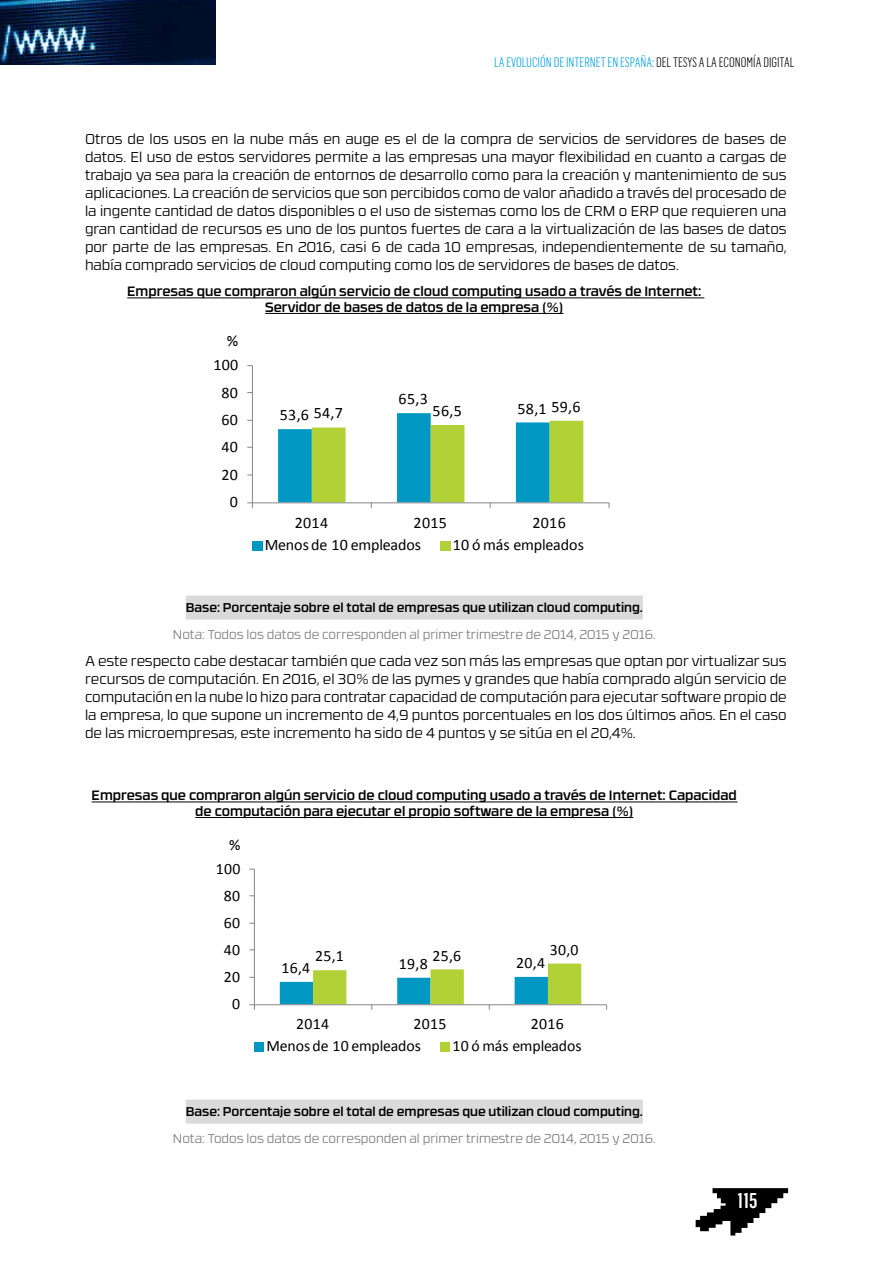
<style>
.page{position:relative;width:893px;height:1263px;background:#fff}
.page>*{position:absolute;margin:0;border:0;box-sizing:border-box;transform-origin:0 0}
.t1{font:500 21px "Flama Condensed";color:#fff}
.t2{font:16.05px "Calibri";letter-spacing:.01em;color:#000}
.t3{font:15.75px "Calibri";letter-spacing:.01em;color:#000}
.t4{font:300 14.25px/18px "RB No 3.1";color:#000;text-align:justify}
.t5{font:500 13.5px/15.5px "RB No 3.1";color:#000;text-align:center}
.t6{font:300 13.5px "Flama Condensed";color:#009fe3}
.t7{font:300 12.75px "RB No 3.1";color:#7f7f7f}
.t8{font:500 12.75px "RB No 3.1";color:#000}
.s1{color:#000}
</style>
<div class="page">
<img style="left:0;top:0;width:215px;height:64px">
<svg style="left:696px;top:1188px;width:92px;height:47px"></svg>
<hr style="left:127px;top:298px;width:577px;height:1px;background:#000">
<hr style="left:265px;top:313px;width:298px;height:1px;background:#000">
<div style="left:186px;top:596px;width:457px;height:24px;background:#dadada"></div>
<hr style="left:252px;top:366px;width:1px;height:137px;background:#868686">
<hr style="left:252px;top:502px;width:357px;height:1px;background:#868686">
<svg style="left:247px;top:502px;width:6px;height:6px"></svg>
<svg style="left:278px;top:413px;width:305px;height:95px"></svg>
<div style="left:252px;top:541px;width:10px;height:9px;background:#0098c3"></div>
<div style="left:440px;top:541px;width:10px;height:9px;background:#b1d137"></div>
<hr style="left:92px;top:802px;width:645px;height:1px;background:#000">
<hr style="left:195px;top:817px;width:438px;height:1px;background:#000">
<div style="left:186px;top:1100px;width:457px;height:24px;background:#dadada"></div>
<hr style="left:254px;top:869px;width:1px;height:136px;background:#868686">
<hr style="left:254px;top:1004px;width:353px;height:1px;background:#868686">
<svg style="left:249px;top:1004px;width:6px;height:6px"></svg>
<svg style="left:280px;top:963px;width:301px;height:47px"></svg>
<div style="left:254px;top:1042px;width:10px;height:10px;background:#0098c3"></div>
<div style="left:440px;top:1042px;width:10px;height:10px;background:#b1d137"></div>
<p class="t6" style="left:494px;top:54px;width:302px">LA EVOLUCIÓN DE INTERNET EN ESPAÑA: <span class="s1">DEL TESYS A LA ECONOMÍA DIGITAL</span></p>
<p class="t4" style="left:85px;top:129px;width:703px">Otros de los usos en la nube más en auge es el de la compra de servicios de servidores de bases de datos. El uso de estos servidores permite a las empresas una mayor flexibilidad en cuanto a cargas de trabajo ya sea para la creación de entornos de desarrollo como para la creación y mantenimiento de sus aplicaciones. La creación de servicios que son percibidos como de valor añadido a través del procesado de la ingente cantidad de datos disponibles o el uso de sistemas como los de CRM o ERP que requieren una gran cantidad de recursos es uno de los puntos fuertes de cara a la virtualización de las bases de datos por parte de las empresas. En 2016, casi 6 de cada 10 empresas, independientemente de su tamaño, había comprado servicios de cloud computing como los de servidores de bases de datos.</p>
<p class="t5" style="left:127px;top:283px;width:576px">Empresas que compraron algún servicio de cloud computing usado a través de Internet:<br>Servidor de bases de datos de la empresa (%)</p>
<p class="t2" style="left:227px;top:331px;width:13px">%</p>
<p class="t2" style="left:213px;top:355px;width:26px">100</p>
<p class="t2" style="left:222px;top:382px;width:18px">80</p>
<p class="t2" style="left:222px;top:409px;width:18px">60</p>
<p class="t2" style="left:222px;top:437px;width:18px">40</p>
<p class="t2" style="left:222px;top:464px;width:18px">20</p>
<p class="t2" style="left:230px;top:492px;width:10px">0</p>
<p class="t2" style="left:280px;top:404px;width:65px">53,6 54,7</p>
<p class="t2" style="left:399px;top:388px;width:31px">65,3</p>
<p class="t2" style="left:433px;top:400px;width:31px">56,5</p>
<p class="t2" style="left:551px;top:396px;width:31px">59,6</p>
<p class="t2" style="left:517px;top:398px;width:31px">58,1</p>
<p class="t2" style="left:295px;top:512px;width:35px">2014</p>
<p class="t2" style="left:414px;top:512px;width:35px">2015</p>
<p class="t2" style="left:532px;top:512px;width:35px">2016</p>
<p class="t2" style="left:265px;top:535px;width:158px">Menos de 10 empleados</p>
<p class="t2" style="left:453px;top:535px;width:133px">10 ó más empleados</p>
<p class="t8" style="left:186px;top:598px;width:459px">Base: Porcentaje sobre el total de empresas que utilizan cloud computing.</p>
<p class="t7" style="left:173px;top:625px;width:484px">Nota: Todos los datos de corresponden al primer trimestre de 2014, 2015 y 2016.</p>
<p class="t4" style="left:85px;top:651px;width:703px">A este respecto cabe destacar también que cada vez son más las empresas que optan por virtualizar sus recursos de computación. En 2016, el 30% de las pymes y grandes que había comprado algún servicio de computación en la nube lo hizo para contratar capacidad de computación para ejecutar software propio de la empresa, lo que supone un incremento de 4,9 puntos porcentuales en los dos últimos años. En el caso de las microempresas, este incremento ha sido de 4 puntos y se sitúa en el 20,4%.</p>
<p class="t5" style="left:92px;top:787px;width:647px">Empresas que compraron algún servicio de cloud computing usado a través de Internet: Capacidad de computación para ejecutar el propio software de la empresa (%)</p>
<p class="t3" style="left:229px;top:835px;width:13px">%</p>
<p class="t3" style="left:216px;top:858px;width:26px">100</p>
<p class="t3" style="left:224px;top:885px;width:18px">80</p>
<p class="t3" style="left:224px;top:913px;width:18px">60</p>
<p class="t3" style="left:224px;top:940px;width:18px">40</p>
<p class="t3" style="left:224px;top:967px;width:18px">20</p>
<p class="t3" style="left:232px;top:994px;width:10px">0</p>
<p class="t3" style="left:315px;top:946px;width:30px">25,1</p>
<p class="t3" style="left:432px;top:945px;width:30px">25,6</p>
<p class="t3" style="left:550px;top:940px;width:30px">30,0</p>
<p class="t3" style="left:281px;top:958px;width:30px">16,4</p>
<p class="t3" style="left:399px;top:953px;width:30px">19,8</p>
<p class="t3" style="left:516px;top:953px;width:30px">20,4</p>
<p class="t3" style="left:296px;top:1014px;width:34px">2014</p>
<p class="t3" style="left:414px;top:1014px;width:34px">2015</p>
<p class="t3" style="left:531px;top:1014px;width:34px">2016</p>
<p class="t3" style="left:267px;top:1036px;width:156px">Menos de 10 empleados</p>
<p class="t3" style="left:452px;top:1036px;width:131px">10 ó más empleados</p>
<p class="t8" style="left:186px;top:1102px;width:459px">Base: Porcentaje sobre el total de empresas que utilizan cloud computing.</p>
<p class="t7" style="left:173px;top:1129px;width:484px">Nota: Todos los datos de corresponden al primer trimestre de 2014, 2015 y 2016.</p>
<h1 class="t1" style="left:737px;top:1187px;width:22px">115</h1>
</div>
